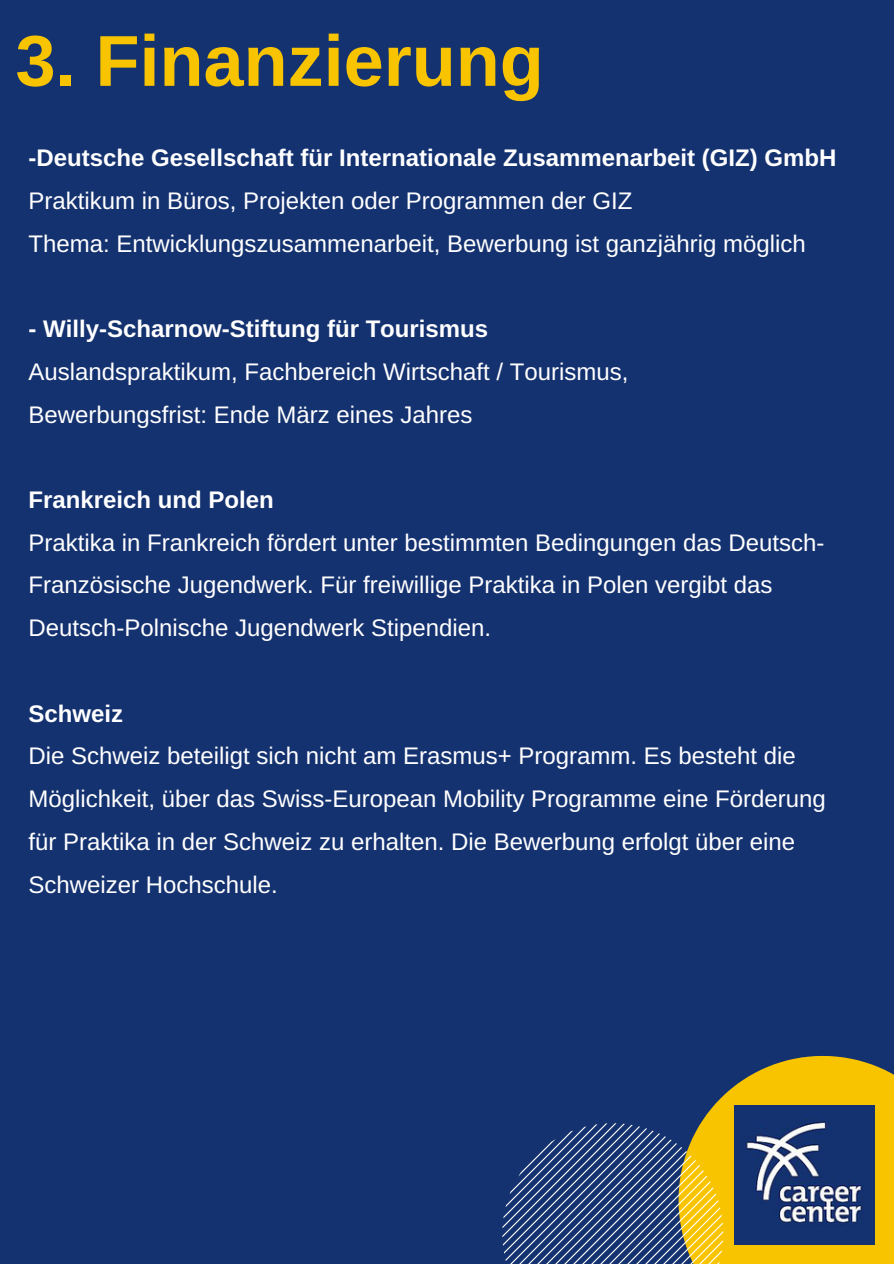
<style>
.page{position:relative;width:894px;height:1264px;background:#fff}
.page>*{position:absolute;margin:0;border:0;box-sizing:border-box;transform-origin:0 0}
.t1{font:700 72px "Arimo";color:#f8c400}
.t2{font:24px/42.8px "Arimo";color:#fff}
.t3{font:700 24px "Arimo";color:#fff}
</style>
<div class="page">
<div style="left:0;top:0;width:893px;height:1263px;background:#153270"></div>
<svg style="left:502px;top:1056px;width:391px;height:207px"></svg>
<img style="left:734px;top:1104px;width:140px;height:140px">
<h1 class="t1" style="left:15px;top:21px;width:529px">3. Finanzierung</h1>
<p class="t3" style="left:28px;top:144px;width:809px">-Deutsche Gesellschaft für Internationale Zusammenarbeit (GIZ) GmbH</p>
<p class="t2" style="left:28px;top:179px;width:778px">Praktikum in Büros, Projekten oder Programmen der GIZ<br>Thema: Entwicklungszusammenarbeit, Bewerbung ist ganzjährig möglich</p>
<p class="t3" style="left:28px;top:315px;width:461px">- Willy-Scharnow-Stiftung für Tourismus</p>
<p class="t2" style="left:28px;top:350px;width:601px">Auslandspraktikum, Fachbereich Wirtschaft / Tourismus,<br>Bewerbungsfrist: Ende März eines Jahres</p>
<p class="t3" style="left:28px;top:486px;width:247px">Frankreich und Polen</p>
<p class="t2" style="left:28px;top:521px;width:797px">Praktika in Frankreich fördert unter bestimmten Bedingungen das Deutsch-<br>Französische Jugendwerk. Für freiwillige Praktika in Polen vergibt das<br>Deutsch-Polnische Jugendwerk Stipendien.</p>
<p class="t3" style="left:28px;top:700px;width:96px">Schweiz</p>
<p class="t2" style="left:28px;top:734px;width:798px">Die Schweiz beteiligt sich nicht am Erasmus+ Programm. Es besteht die Möglichkeit, über das Swiss-European Mobility Programme eine Förderung für Praktika in der Schweiz zu erhalten. Die Bewerbung erfolgt über eine Schweizer Hochschule.</p>
</div>
